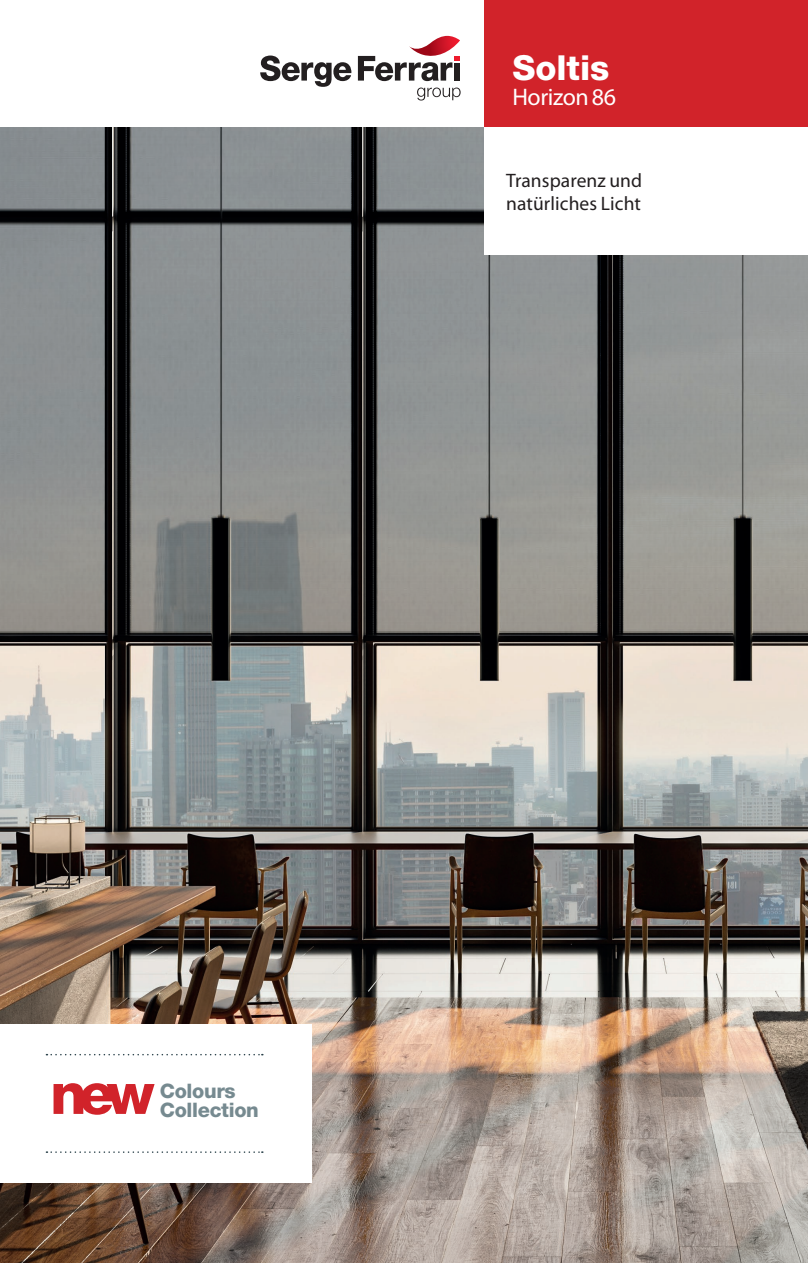
<style>
.page{position:relative;width:808px;height:1263px;background:#fff}
.page>*{position:absolute;margin:0;border:0;box-sizing:border-box;transform-origin:0 0}
.t1{font:800 57.6px "Helvetica Neue LT Std";color:#d1232a}
.t2{font:800 34.5px "Helvetica Neue LT Std";color:#fff}
.t3{font:24px "Myriad Pro";letter-spacing:-.02em;color:#fff}
.t4{font:800 19.95px/18.9px "Helvetica Neue LT Std";letter-spacing:-.015em;color:#768a90}
.t5{font:19.5px/22.5px "Myriad Pro";letter-spacing:.005em;color:#231f20}
</style>
<div class="page">
<img style="left:0;top:128px;width:808px;height:1135px">
<div style="left:485px;top:0;width:323px;height:128px;background:#d1232a"></div>
<div style="left:485px;top:128px;width:323px;height:127px;background:#fff"></div>
<svg style="left:260px;top:56px;width:92px;height:31px"></svg>
<svg style="left:358px;top:36px;width:102px;height:45px"></svg>
<svg style="left:417px;top:88px;width:44px;height:13px"></svg>
<div style="left:1px;top:1024px;width:311px;height:159px;background:#fff"></div>
<svg style="left:46px;top:1151px;width:217px;height:2px"></svg>
<svg style="left:46px;top:1054px;width:217px;height:1px"></svg>
<h2 class="t2" style="left:512px;top:47px;width:98px">Soltis</h2>
<p class="t3" style="left:512px;top:83px;width:105px">Horizon 86</p>
<p class="t5" style="left:506px;top:169px;width:138px">Transparenz und natürliches Licht</p>
<h1 class="t1" style="left:50px;top:1059px;width:106px">new</h1>
<p class="t4" style="left:160px;top:1081px;width:100px">Colours<br>Collection</p>
</div>
